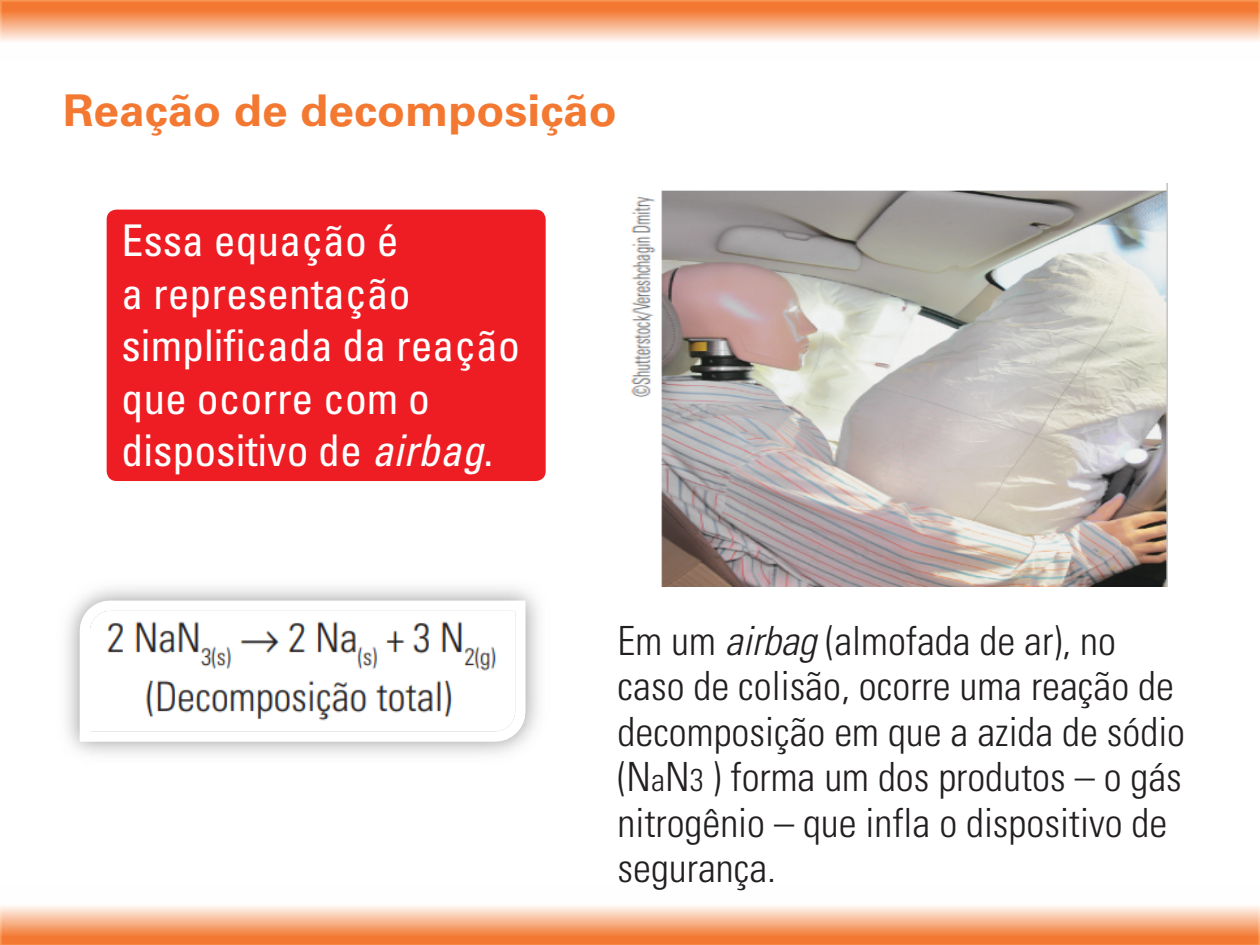
<style>
.page{position:relative;width:1260px;height:945px;background:#fff}
.page>*{position:absolute;margin:0;border:0;box-sizing:border-box;transform-origin:0 0}
.Texto__Conteúdo{font:condensed 43.75px/52.5px "Univers LT Std";color:#fff}
.Título__SeLiga{font:700 43.75px "Univers LT Std";color:#f37932;scale:1.05 1}
.Texto__Conteúdo-2{font:300 condensed 40.25px/45.5px "Univers LT Std";color:#231f20}
.s1{font-style:italic}
.s2{font-size:31.5px}
</style>
<div class="page">
<svg style="left:0;top:0;width:1260px;height:42px;background:#f7aa7c"></svg>
<svg style="left:0;top:906px;width:1260px;height:39px;background:#f7aa7e"></svg>
<div style="left:107px;top:210px;width:439px;height:271px;background:#ee1d23;border-radius:10px"></div>
<svg style="left:75px;top:594px;width:456px;height:153px"></svg>
<img style="left:631px;top:183px;width:537px;height:403px">
<p class="Título__SeLiga" style="left:63px;top:85px;width:529px">Reação de decomposição</p>
<p class="Texto__Conteúdo" style="left:122px;top:214px;width:400px">Essa equação é<br>a representação simplificada da reação que ocorre com o dispositivo de <span class="s1">airbag</span>.</p>
<p class="Texto__Conteúdo-2" style="left:618px;top:618px;width:569px">Em um <span class="s1">airbag</span> (almofada de ar), no caso de colisão, ocorre uma reação de decomposição em que a azida de sódio (N<span class="s2">a</span>N<span class="s2">3</span> ) forma um dos produtos – o gás nitrogênio – que infla o dispositivo de segurança.</p>
</div>
